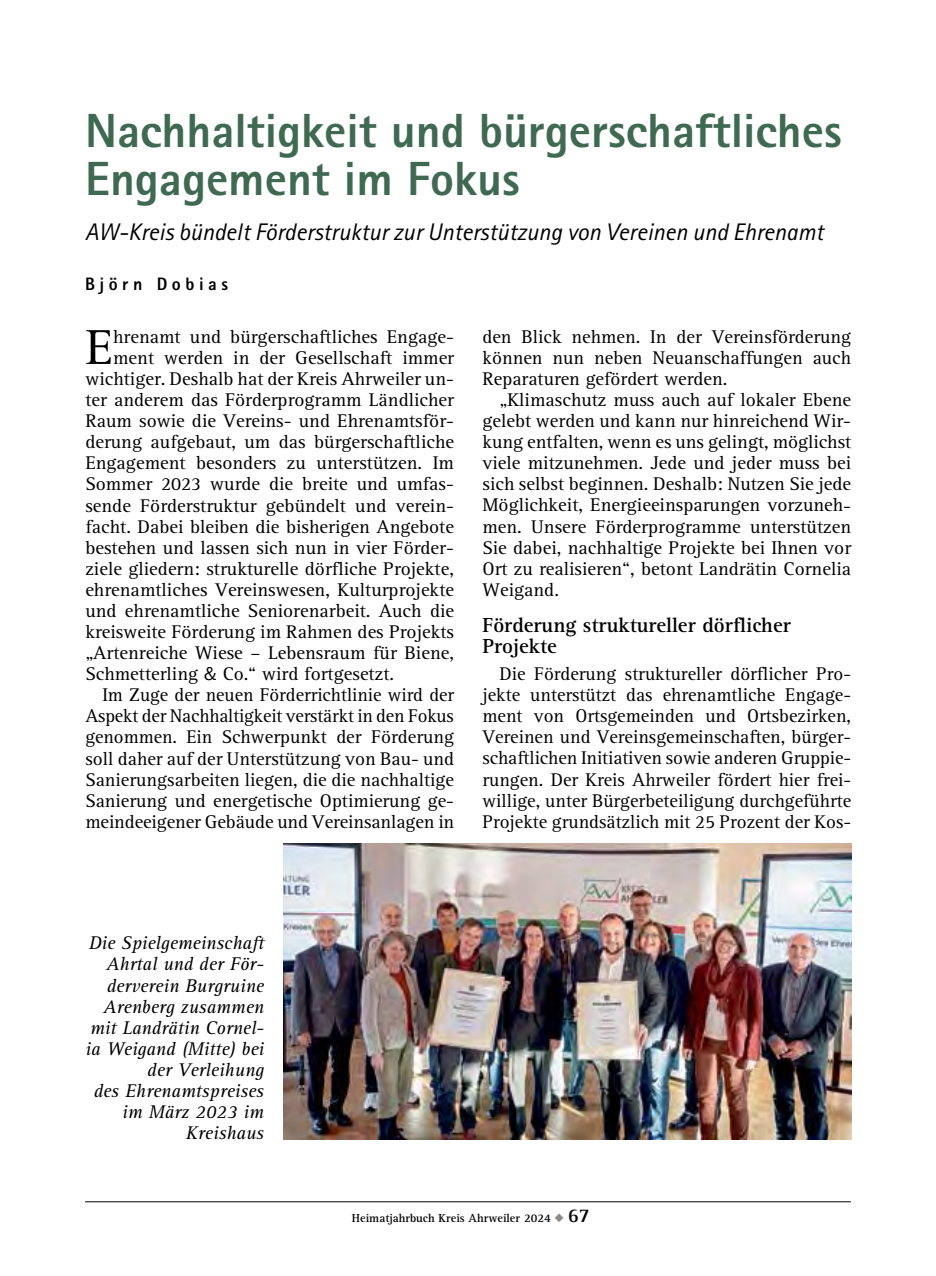
<style>
.page{position:relative;width:936px;height:1276px;background:#fff}
.page>*{position:absolute;margin:0;border:0;box-sizing:border-box;transform-origin:0 0}
.t1{font:50.6px "Rotis Serif Pro";color:#000}
.t2{font:800 48px/48px "Rotis Sans Serif Pro";color:#3f6951}
.t3{font:italic 24px "Rotis Sans Serif Pro";color:#000}
.t4{font:700 21px/21px "Rotis Serif Pro";color:#000}
.t5{font:19px/21px "Rotis Serif Pro";color:#000;text-align:justify}
.t6{font:italic 19px/21px "Rotis Serif Pro";color:#000;text-align:right}
.t7{font:800 18px "Rotis Sans Serif Pro";letter-spacing:.25em;color:#000}
.t8{font:700 12px "Rotis Serif Pro";color:#000}
.s1{font-family:"Franklin Gothic"}
.s2{color:#8c8886}
.s3{font-size:20px}
</style>
<div class="page">
<hr style="left:85px;top:1201px;width:765px;height:1px;background:#000">
<img style="left:284px;top:844px;width:567px;height:295px">
<h2 class="t2" style="left:85px;top:106px;width:758px">Nachhaltigkeit und bürgerschaftliches<br>Engagement im Fokus</h2>
<p class="t3" style="left:85px;top:218px;width:740px">AW-Kreis bündelt Förderstruktur zur Unterstützung von Vereinen und Ehrenamt</p>
<p class="t7" style="left:85px;top:272px;width:144px">Björn Dobias</p>
<h1 class="t1" style="left:85px;top:317px;width:29px">E</h1>
<p class="t5" style="left:113px;top:326px;width:342px">hrenamt und bürgerschaftliches Engage-</p>
<p class="t5" style="left:482px;top:326px;width:370px">den Blick nehmen. In der Vereinsförderung können nun neben Neuanschaffungen auch Reparaturen gefördert werden.</p>
<p class="t5" style="left:482px;top:389px;width:370px;text-indent:17px">„Klimaschutz muss auch auf lokaler Ebene gelebt werden und kann nur hinreichend Wir&shy;kung entfalten, wenn es uns gelingt, möglichst viele mitzunehmen. Jede und jeder muss bei sich selbst beginnen. Deshalb: Nutzen Sie jede Möglichkeit, Energieeinsparungen vorzuneh&shy;men. Unsere Förderprogramme unterstützen Sie dabei, nachhaltige Projekte bei Ihnen vor Ort zu realisieren“, betont Landrätin Cornelia Weigand.</p>
<p class="t4" style="left:482px;top:614px;width:310px">Förderung struktureller dörflicher<br>Projekte</p>
<p class="t5" style="left:482px;top:663px;width:370px;text-indent:17px">Die Förderung struktureller dörflicher Pro&shy;jekte unterstützt das ehrenamtliche Engage&shy;ment von Ortsgemeinden und Ortsbezirken, Vereinen und Vereinsgemeinschaften, bürger&shy;schaftlichen Initiativen sowie anderen Gruppie&shy;rungen. Der Kreis Ahrweiler fördert hier frei&shy;willige, unter Bürgerbeteiligung durchgeführte Projekte grundsätzlich mit 25 Prozent der Kos-</p>
<p class="t5" style="left:113px;top:347px;width:342px">ment werden in der Gesellschaft immer</p>
<p class="t5" style="left:85px;top:368px;width:370px">wichtiger. Deshalb hat der Kreis Ahrweiler un-</p>
<p class="t5" style="left:85px;top:389px;width:370px">ter anderem das Förderprogramm Ländlicher</p>
<p class="t5" style="left:85px;top:410px;width:370px">Raum sowie die Vereins- und Ehrenamtsför-</p>
<p class="t5" style="left:85px;top:431px;width:370px">derung aufgebaut, um das bürgerschaftliche</p>
<p class="t5" style="left:85px;top:452px;width:370px">Engagement besonders zu unterstützen. Im</p>
<p class="t5" style="left:85px;top:473px;width:370px">Sommer 2023 wurde die breite und umfas-</p>
<p class="t5" style="left:85px;top:495px;width:370px">sende Förderstruktur gebündelt und verein-</p>
<p class="t5" style="left:85px;top:516px;width:370px">facht. Dabei bleiben die bisherigen Angebote</p>
<p class="t5" style="left:85px;top:537px;width:370px">bestehen und lassen sich nun in vier Förder-</p>
<p class="t5" style="left:85px;top:558px;width:370px">ziele gliedern: strukturelle dörfliche Projekte,</p>
<p class="t5" style="left:85px;top:579px;width:370px">ehrenamtliches Vereinswesen, Kulturprojekte</p>
<p class="t5" style="left:85px;top:600px;width:370px">und ehrenamtliche Seniorenarbeit. Auch die</p>
<p class="t5" style="left:85px;top:621px;width:370px">kreisweite Förderung im Rahmen des Projekts</p>
<p class="t5" style="left:85px;top:642px;width:370px">„Artenreiche Wiese – Lebensraum für Biene,</p>
<p class="t5" style="left:85px;top:663px;width:310px">Schmetterling <span class="s1">&amp;</span> Co.“ wird fortgesetzt.</p>
<p class="t5" style="left:102px;top:684px;width:353px">Im Zuge der neuen Förderrichtlinie wird der</p>
<p class="t5" style="left:85px;top:705px;width:370px">Aspekt der Nachhaltigkeit verstärkt in den Fokus</p>
<p class="t5" style="left:85px;top:726px;width:370px">genommen. Ein Schwerpunkt der Förderung</p>
<p class="t5" style="left:85px;top:748px;width:370px">soll daher auf der Unterstützung von Bau- und</p>
<p class="t5" style="left:85px;top:769px;width:370px">Sanierungsarbeiten liegen, die die nachhaltige</p>
<p class="t5" style="left:85px;top:790px;width:370px">Sanierung und energetische Optimierung ge-</p>
<p class="t5" style="left:85px;top:811px;width:370px">meindeeigener Gebäude und Vereinsanlagen in</p>
<p class="t6" style="left:86px;top:932px;width:180px">Die Spielgemeinschaft<br>Ahrtal und der För&shy;derverein Burgruine<br>Arenberg zusammen mit Landrätin Cornel&shy;ia Weigand (Mitte) bei der Verleihung<br>des Ehrenamtspreises im März 2023 im<br>Kreishaus</p>
<p class="t8" style="left:352px;top:1210px;width:239px">Heimatjahrbuch Kreis Ahrweiler 2024 <span class="s2">◆</span> <span class="s3">67</span></p>
</div>
